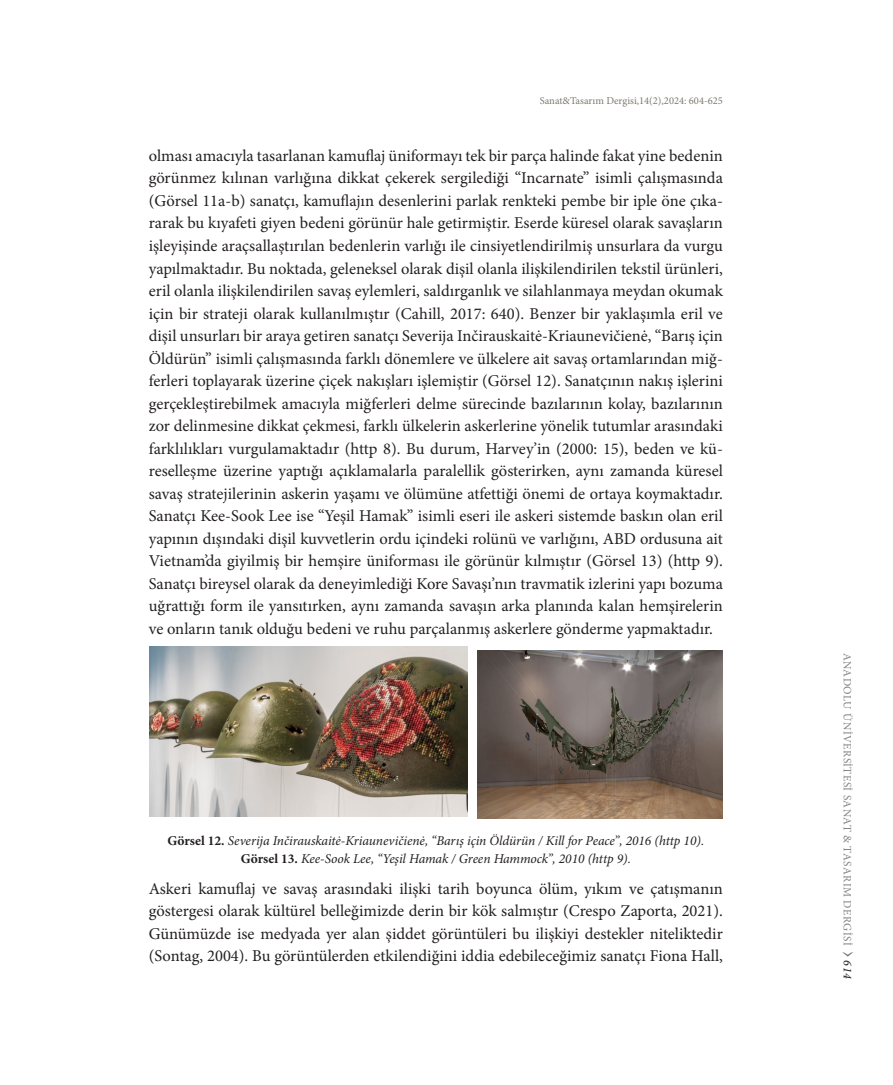
<style>
.page{position:relative;width:893px;height:1085px;background:#fff}
.page>*{position:absolute;margin:0;border:0;box-sizing:border-box;transform-origin:0 0}
.metin{font:16.5px/22.5px "Minion Pro";color:#231f20;text-align:justify}
.gorsel_altyazilari{font:italic 13.5px "Minion Pro";letter-spacing:-.005em;color:#231f20}
.t1{font:11.25px "Minion Pro";letter-spacing:.04em;color:#808285}
.t2{font:10.5px "Minion Pro";color:#7d796d}
.s1{font-weight:700;font-style:normal}
.s2{font-weight:500;font-style:italic;font-size:12px;color:#231f20}
</style>
<div class="page">
<svg style="left:842px;top:952px;width:11px;height:4px"></svg>
<img style="left:149px;top:646px;width:319px;height:170px">
<img style="left:478px;top:650px;width:245px;height:168px">
<p class="t2" style="left:540px;top:94px;width:185px">Sanat&amp;Tasarım Dergisi,14(2),2024: 604-625</p>
<p class="metin" style="left:149px;top:144px;width:576px">olması amacıyla tasarlanan kamuflaj üniformayı tek bir parça halinde fakat yine bedenin görünmez kılınan varlığına dikkat çekerek sergilediği “Incarnate” isimli çalışmasında (Görsel 11a-b) sanatçı, kamuflajın desenlerini parlak renkteki pembe bir iple öne çıka&shy;rarak bu kıyafeti giyen bedeni görünür hale getirmiştir. Eserde küresel olarak savaşların işleyişinde araçsallaştırılan bedenlerin varlığı ile cinsiyetlendirilmiş unsurlara da vurgu yapılmaktadır. Bu noktada, geleneksel olarak dişil olanla ilişkilendirilen tekstil ürünleri, eril olanla ilişkilendirilen savaş eylemleri, saldırganlık ve silahlanmaya meydan okumak için bir strateji olarak kullanılmıştır (Cahill, 2017: 640). Benzer bir yaklaşımla eril ve dişil unsurları bir araya getiren sanatçı Severija Inčirauskaitė-Kriaunevičienė, “Barış için Öldürün” isimli çalışmasında farklı dönemlere ve ülkelere ait savaş ortamlarından miğ&shy;ferleri toplayarak üzerine çiçek nakışları işlemiştir (Görsel 12). Sanatçının nakış işlerini gerçekleştirebilmek amacıyla miğferleri delme sürecinde bazılarının kolay, bazılarının zor delinmesine dikkat çekmesi, farklı ülkelerin askerlerine yönelik tutumlar arasındaki farklılıkları vurgulamaktadır (http 8). Bu durum, Harvey’in (2000: 15), beden ve kü&shy;reselleşme üzerine yaptığı açıklamalarla paralellik gösterirken, aynı zamanda küresel savaş stratejilerinin askerin yaşamı ve ölümüne atfettiği önemi de ortaya koymaktadır.<br>Sanatçı Kee-Sook Lee ise “Yeşil Hamak” isimli eseri ile askeri sistemde baskın olan eril yapının dışındaki dişil kuvvetlerin ordu içindeki rolünü ve varlığını, ABD ordusuna ait Vietnam’da giyilmiş bir hemşire üniforması ile görünür kılmıştır (Görsel 13) (http 9).<br>Sanatçı bireysel olarak da deneyimlediği Kore Savaşı’nın travmatik izlerini yapı bozuma uğrattığı form ile yansıtırken, aynı zamanda savaşın arka planında kalan hemşirelerin ve onların tanık olduğu bedeni ve ruhu parçalanmış askerlere gönderme yapmaktadır.</p>
<p class="gorsel_altyazilari" style="left:168px;top:831px;width:538px"><span class="s1">Görsel 12.</span> Severija Inčirauskaitė-Kriaunevičienė, “Barış için Öldürün / Kill for Peace”, 2016 (http 10).</p>
<p class="gorsel_altyazilari" style="left:241px;top:849px;width:392px"><span class="s1">Görsel 13.</span> Kee-Sook Lee, “Yeşil Hamak / Green Hammock”, 2010 (http 9).</p>
<p class="metin" style="left:149px;top:877px;width:575px">Askeri kamuflaj ve savaş arasındaki ilişki tarih boyunca ölüm, yıkım ve çatışmanın göstergesi olarak kültürel belleğimizde derin bir kök salmıştır (Crespo Zaporta, 2021).<br>Günümüzde ise medyada yer alan şiddet görüntüleri bu ilişkiyi destekler niteliktedir (Sontag, 2004). Bu görüntülerden etkilendiğini iddia edebileceğimiz sanatçı Fiona Hall,</p>
<p class="t1" style="left:855px;top:652px;width:327px;rotate:90deg">ANADOLU ÜNİVERSİTESİ SANAT &amp; TASARIM DERGİSİ <span class="s2">614</span></p>
</div>
